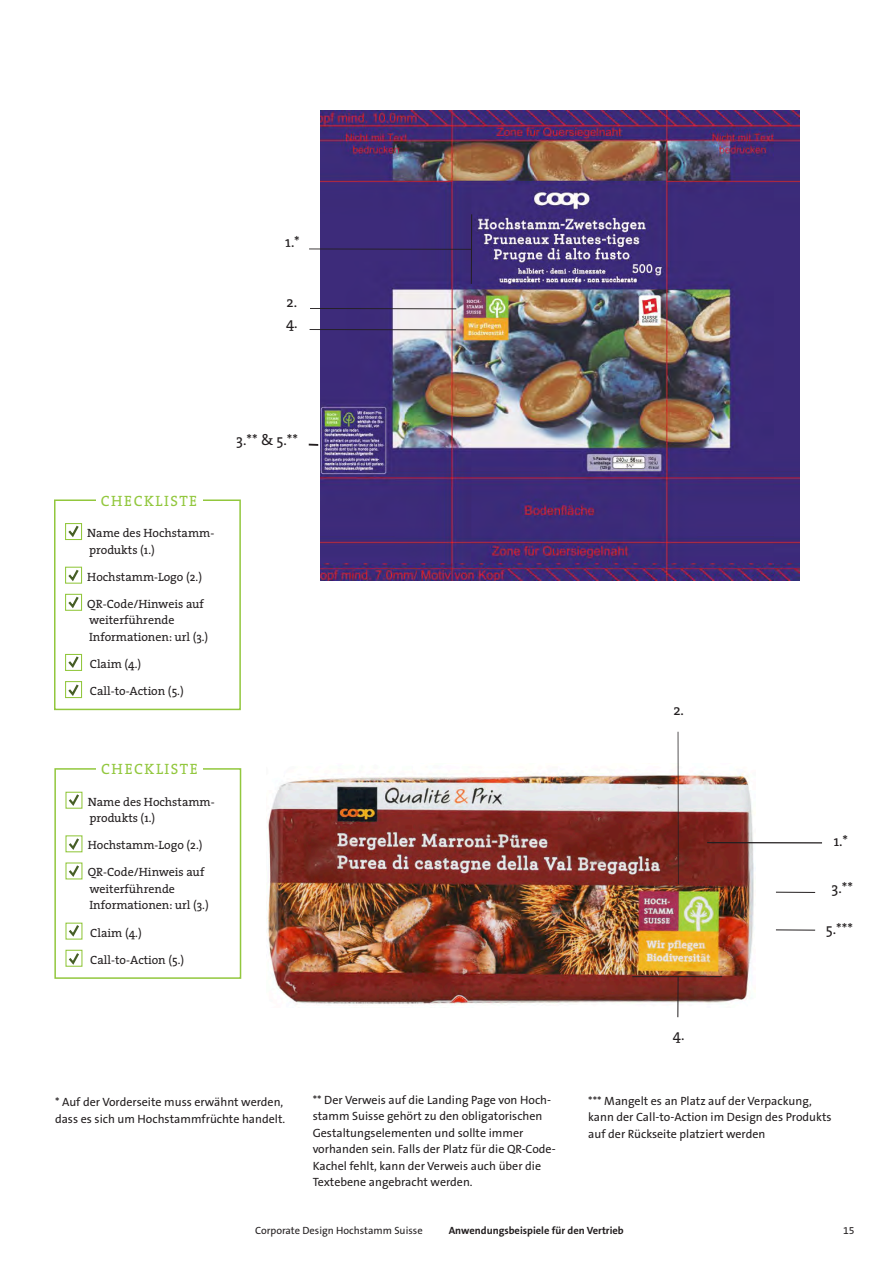
<style>
.page{position:relative;width:893px;height:1263px;background:#fff}
.page>*{position:absolute;margin:0;border:0;box-sizing:border-box;transform-origin:0 0}
.LAUFTEXT{font:15px/21px "The Serif";color:#231f20}
.LAUFTEXT-2{font:15px "The Serif";letter-spacing:.1em;color:#92c73d}
.KLEININFOS{font:12px/16.5px "The Sans B W5 Plain";color:#231f20}
.LAUFTEXT-3{font:12px/16.5px "The Serif";color:#231f20}
.KOPFZEILE{font:700 10.5px "The Sans B W7";color:#231f20}
.KOPFZEILE-2{font:10.5px "The Sans B W5 Plain";color:#231f20}
</style>
<div class="page">
<img style="left:321px;top:111px;width:478px;height:470px">
<img style="left:266px;top:773px;width:489px;height:235px">
<hr style="left:707px;top:842px;width:115px;height:1px;background:#231f20">
<hr style="left:776px;top:929px;width:39px;height:1px;background:#231f20">
<hr style="left:632px;top:976px;width:90px;height:1px;background:#231f20">
<hr style="left:677px;top:732px;width:2px;height:152px;background:#231f20">
<hr style="left:677px;top:977px;width:1px;height:40px;background:#231f20">
<div style="left:54px;top:499px;width:187px;height:211px;border:2px solid #92c73d"></div>
<div style="left:96px;top:495px;width:106px;height:11px;background:#fff"></div>
<div style="left:65px;top:523px;width:17px;height:17px;border:1px solid #92c73d"></div>
<div style="left:65px;top:567px;width:17px;height:17px;border:1px solid #92c73d"></div>
<div style="left:65px;top:594px;width:17px;height:17px;border:1px solid #92c73d"></div>
<div style="left:65px;top:654px;width:17px;height:17px;border:1px solid #92c73d"></div>
<div style="left:65px;top:681px;width:17px;height:17px;border:1px solid #92c73d"></div>
<svg style="left:66px;top:523px;width:15px;height:16px"></svg>
<svg style="left:66px;top:567px;width:15px;height:16px"></svg>
<svg style="left:66px;top:594px;width:15px;height:16px"></svg>
<svg style="left:66px;top:654px;width:15px;height:16px"></svg>
<svg style="left:66px;top:682px;width:15px;height:16px"></svg>
<div style="left:54px;top:768px;width:187px;height:211px;border:2px solid #92c73d"></div>
<div style="left:96px;top:763px;width:107px;height:11px;background:#fff"></div>
<div style="left:65px;top:792px;width:17px;height:17px;border:1px solid #92c73d"></div>
<div style="left:65px;top:950px;width:17px;height:17px;border:1px solid #92c73d"></div>
<svg style="left:66px;top:792px;width:15px;height:16px"></svg>
<svg style="left:66px;top:836px;width:15px;height:16px"></svg>
<svg style="left:66px;top:863px;width:15px;height:16px"></svg>
<svg style="left:66px;top:922px;width:15px;height:17px"></svg>
<svg style="left:66px;top:951px;width:15px;height:16px"></svg>
<hr style="left:633px;top:887px;width:90px;height:1px;background:#231f20">
<hr style="left:776px;top:892px;width:39px;height:1px;background:#231f20">
<hr style="left:471px;top:214px;width:1px;height:70px;background:#231f20">
<hr style="left:309px;top:248px;width:162px;height:2px;background:#231f20">
<hr style="left:310px;top:308px;width:146px;height:1px;background:#231f20">
<hr style="left:310px;top:329px;width:146px;height:1px;background:#231f20">
<p class="LAUFTEXT" style="left:286px;top:291px;width:13px">2.<br>4.</p>
<p class="LAUFTEXT-2" style="left:101px;top:488px;width:98px">CHECKLISTE</p>
<p class="LAUFTEXT-3" style="left:87px;top:524px;width:129px">Name des Hochstamm&shy;produkts (1.)</p>
<p class="LAUFTEXT-3" style="left:87px;top:568px;width:116px">Hochstamm-Logo (2.)</p>
<p class="LAUFTEXT-3" style="left:87px;top:595px;width:123px">QR-Code/Hinweis auf weiterführende<br>Informationen: url (3.)</p>
<p class="LAUFTEXT-3" style="left:90px;top:655px;width:53px">Claim (4.)</p>
<p class="LAUFTEXT-3" style="left:90px;top:682px;width:95px">Call-to-Action (5.)</p>
<p class="LAUFTEXT" style="left:236px;top:429px;width:64px">3.** &amp; 5.**</p>
<p class="LAUFTEXT-2" style="left:101px;top:757px;width:98px">CHECKLISTE</p>
<p class="LAUFTEXT-3" style="left:88px;top:793px;width:129px">Name des Hochstamm&shy;produkts (1.)</p>
<p class="LAUFTEXT-3" style="left:88px;top:837px;width:116px">Hochstamm-Logo (2.)</p>
<p class="LAUFTEXT-3" style="left:88px;top:864px;width:123px">QR-Code/Hinweis auf weiterführende<br>Informationen: url (3.)</p>
<p class="LAUFTEXT-3" style="left:90px;top:924px;width:53px">Claim (4.)</p>
<p class="LAUFTEXT-3" style="left:90px;top:951px;width:95px">Call-to-Action (5.)</p>
<p class="LAUFTEXT" style="left:673px;top:699px;width:12px">2.</p>
<p class="LAUFTEXT" style="left:673px;top:1024px;width:13px">4.</p>
<p class="LAUFTEXT" style="left:834px;top:830px;width:16px">1.*</p>
<p class="LAUFTEXT" style="left:831px;top:877px;width:23px">3.**</p>
<p class="LAUFTEXT" style="left:826px;top:917px;width:29px">5.***</p>
<p class="KLEININFOS" style="left:313px;top:1092px;width:244px">** Der Verweis auf die Landing Page von Hoch&shy;stamm Suisse gehört zu den obligatorischen Gestaltungselementen und sollte immer vorhanden sein. Falls der Platz für die QR-Code-Kachel fehlt, kann der Verweis auch über die Textebene angebracht werden.</p>
<p class="KLEININFOS" style="left:55px;top:1094px;width:232px">* Auf der Vorderseite muss erwähnt werden, dass es sich um Hochstammfrüchte handelt.</p>
<p class="KLEININFOS" style="left:588px;top:1092px;width:245px">*** Mangelt es an Platz auf der Verpackung, kann der Call-to-Action im Design des Produkts auf der Rückseite platziert werden</p>
<p class="KOPFZEILE" style="left:449px;top:1223px;width:177px">Anwendungsbeispiele für den Vertrieb</p>
<p class="KOPFZEILE-2" style="left:255px;top:1223px;width:169px">Corporate Design Hochstamm Suisse</p>
<p class="KOPFZEILE-2" style="left:843px;top:1223px;width:13px">15</p>
</div>
